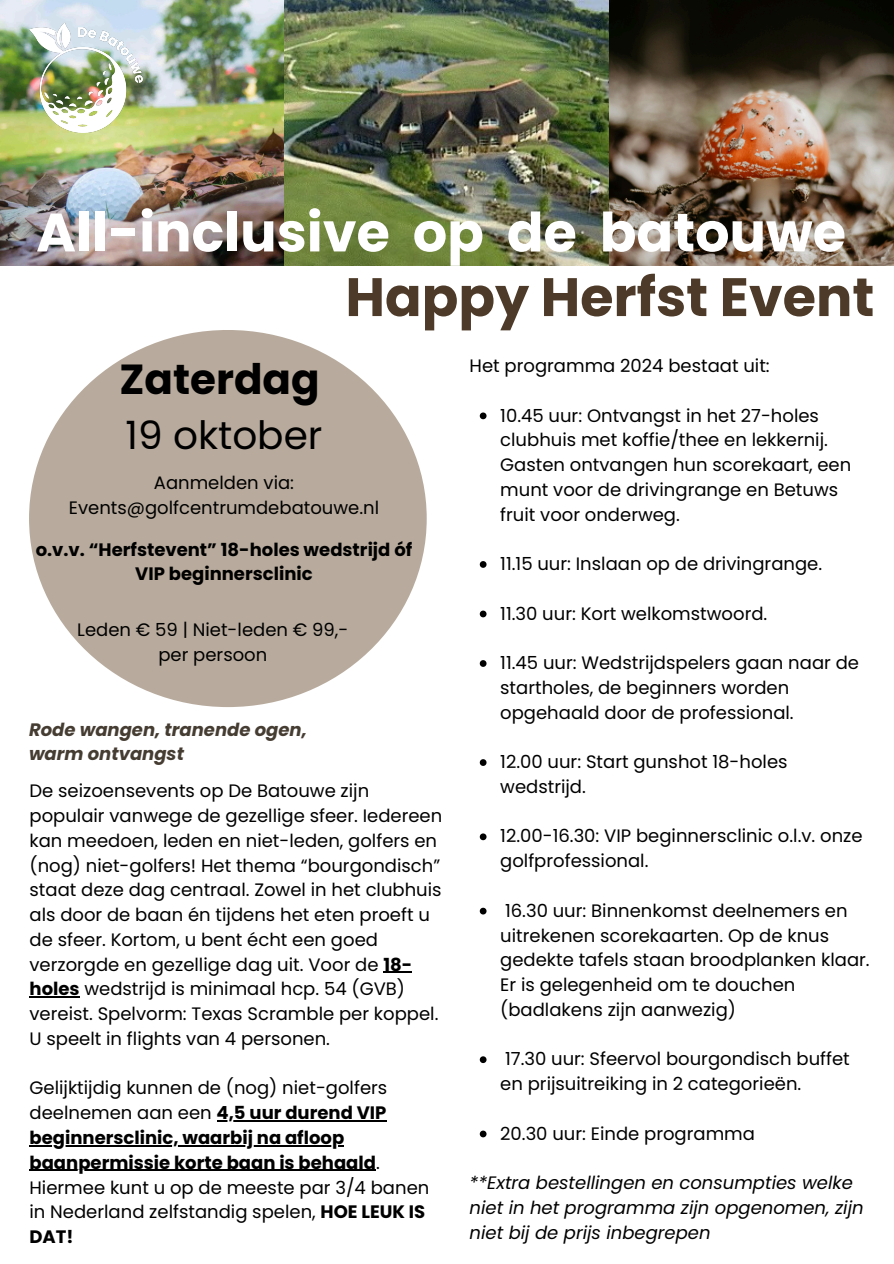
<style>
.page{position:relative;width:894px;height:1264px;background:#fff}
.page>*{position:absolute;margin:0;border:0;box-sizing:border-box;transform-origin:0 0}
.t1{font:700 54px "Poppins";color:#fff}
.t2{font:700 54px "Poppins";color:#4d3a28}
.t3{font:700 42px "Poppins";color:#000}
.t4{font:39px "Poppins";color:#000}
.t5{font:18px/24.8px "Poppins";color:#000}
.t6{font:italic 18px/24.8px "Poppins";color:#000}
.t7{font:700 18px/24.8px "Poppins";color:#000;text-align:center}
.t8{font:italic 700 18px/24.8px "Poppins";color:#453c32}
.s1{font-weight:700}
</style>
<div class="page">
<img style="left:0;top:0;width:893px;height:266px">
<img style="left:30px;top:22px;width:112px;height:110px">
<div style="left:29px;top:330px;width:397px;height:377px;background:#b8ab9d;border-radius:50%"></div>
<svg style="left:383px;top:971px;width:29px;height:1px"></svg>
<hr style="left:30px;top:996px;width:50px;height:1px;background:#000">
<hr style="left:216px;top:1120px;width:170px;height:1px;background:#000">
<hr style="left:30px;top:1145px;width:314px;height:1px;background:#000">
<hr style="left:30px;top:1169px;width:346px;height:1px;background:#000">
<svg style="left:479px;top:412px;width:7px;height:7px"></svg>
<svg style="left:479px;top:561px;width:7px;height:7px"></svg>
<svg style="left:479px;top:610px;width:7px;height:7px"></svg>
<svg style="left:479px;top:660px;width:7px;height:7px"></svg>
<svg style="left:479px;top:759px;width:7px;height:7px"></svg>
<svg style="left:479px;top:833px;width:7px;height:7px"></svg>
<svg style="left:479px;top:907px;width:7px;height:7px"></svg>
<svg style="left:479px;top:1056px;width:7px;height:7px"></svg>
<svg style="left:479px;top:1130px;width:7px;height:7px"></svg>
<h1 class="t1" style="left:36px;top:195px;width:811px">All-inclusive op de batouwe</h1>
<h1 class="t2" style="left:345px;top:259px;width:530px">Happy Herfst Event</h1>
<h2 class="t3" style="left:119px;top:350px;width:201px">Zaterdag</h2>
<h2 class="t4" style="left:125px;top:408px;width:198px">19 oktober</h2>
<p class="t5" style="left:69px;top:470px;width:312px;text-align:center">Aanmelden via:<br>Events@golfcentrumdebatouwe.nl</p>
<h3 class="t7" style="left:36px;top:537px;width:378px">o.v.v. “Herfstevent” 18-holes wedstrijd óf<br>VIP beginnersclinic</h3>
<p class="t5" style="left:77px;top:617px;width:273px">Leden € 59 | Niet-leden € 99,-</p>
<p class="t5" style="left:158px;top:642px;width:110px">per persoon</p>
<p class="t5" style="left:469px;top:353px;width:301px">Het programma 2024 bestaat uit:</p>
<p class="t5" style="left:500px;top:403px;width:352px">10.45 uur: Ontvangst in het 27-holes clubhuis met koffie/thee en lekkernij.<br>Gasten ontvangen hun scorekaart, een munt voor de drivingrange en Betuws fruit voor onderweg.</p>
<p class="t5" style="left:500px;top:551px;width:323px">11.15 uur: Inslaan op de drivingrange.</p>
<p class="t5" style="left:500px;top:601px;width:268px">11.30 uur: Kort welkomstwoord.</p>
<p class="t5" style="left:500px;top:650px;width:360px">11.45 uur: Wedstrijdspelers gaan naar de startholes, de beginners worden opgehaald door de professional.</p>
<p class="t5" style="left:500px;top:749px;width:289px">12.00 uur: Start gunshot 18-holes wedstrijd.</p>
<p class="t5" style="left:500px;top:823px;width:364px">12.00-16.30: VIP beginnersclinic o.l.v. onze golfprofessional.</p>
<p class="t5" style="left:500px;top:898px;width:371px">16.30 uur: Binnenkomst deelnemers en uitrekenen scorekaarten. Op de knus gedekte tafels staan broodplanken klaar.<br>Er is gelegenheid om te douchen (badlakens zijn aanwezig)</p>
<p class="t5" style="left:500px;top:1046px;width:351px">17.30 uur: Sfeervol bourgondisch buffet en prijsuitreiking in 2 categorieën.</p>
<p class="t5" style="left:500px;top:1120px;width:256px">20.30 uur: Einde programma</p>
<p class="t6" style="left:469px;top:1170px;width:395px">**Extra bestellingen en consumpties welke niet in het programma zijn opgenomen, zijn niet bij de prijs inbegrepen</p>
<h3 class="t8" style="left:29px;top:717px;width:279px">Rode wangen, tranende ogen, warm ontvangst</h3>
<p class="t5" style="left:30px;top:778px;width:414px">De seizoensevents op De Batouwe zijn populair vanwege de gezellige sfeer. Iedereen kan meedoen, leden en niet-leden, golfers en (nog) niet-golfers! Het thema “bourgondisch” staat deze dag centraal. Zowel in het clubhuis als door de baan én tijdens het eten proeft u de sfeer. Kortom, u bent écht een goed verzorgde en gezellige dag uit. Voor de <span class="s1">18- holes</span> wedstrijd is minimaal hcp. 54 (GVB) vereist. Spelvorm: Texas Scramble per koppel.<br>U speelt in flights van 4 personen.</p>
<p class="t5" style="left:30px;top:1075px;width:359px">Gelijktijdig kunnen de (nog) niet-golfers deelnemen aan een <span class="s1">4,5 uur durend VIP</span></p>
<p class="t7" style="left:30px;top:1125px;width:316px">beginnersclinic, waarbij na afloop</p>
<p class="t5" style="left:30px;top:1149px;width:401px"><span class="s1">baanpermissie korte baan is behaald</span>.<br>Hiermee kunt u op de meeste par 3/4 banen in Nederland zelfstandig spelen, <span class="s1">HOE LEUK IS<br>DAT!</span></p>
</div>
